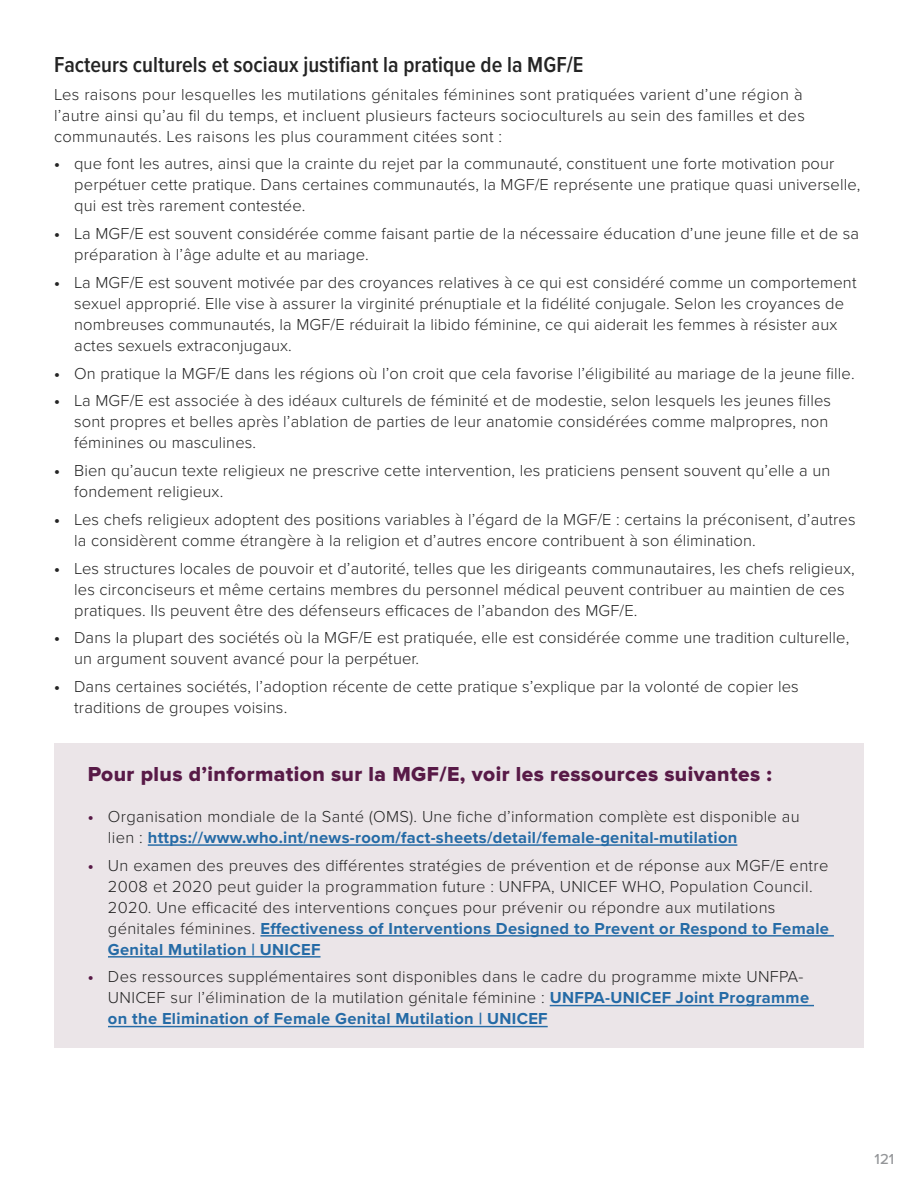
<style>
.page{position:relative;width:918px;height:1188px;background:#fff}
.page>*{position:absolute;margin:0;border:0;box-sizing:border-box;transform-origin:0 0}
.t1{font:600 22.5px "Proxima Nova Cond";color:#242424}
.t2{font:21px "Proxima Nova Extrabld";letter-spacing:.02em;color:#581a47}
.t3{font:300 16.5px/21px "Proxima Nova";letter-spacing:.01em;color:#242424}
.t4{font:500 15px "Proxima Nova";color:#939598}
.s1{font-weight:700}
.s2{font-weight:700;color:#581a47}
.s3{font-weight:700;color:#256ba6}
</style>
<div class="page">
<div style="left:54px;top:744px;width:810px;height:68px;background:#ebe5e8"></div>
<div style="left:54px;top:809px;width:810px;height:57px;background:#ebe5e8"></div>
<hr style="left:148px;top:844px;width:589px;height:2px;background:#256ba6">
<div style="left:54px;top:857px;width:810px;height:121px;background:#ebe5e8"></div>
<hr style="left:260px;top:935px;width:574px;height:2px;background:#256ba6">
<hr style="left:108px;top:956px;width:213px;height:2px;background:#256ba6">
<div style="left:54px;top:969px;width:810px;height:79px;background:#ebe5e8"></div>
<hr style="left:550px;top:1005px;width:264px;height:1px;background:#256ba6">
<hr style="left:108px;top:1026px;width:440px;height:1px;background:#256ba6">
<h1 class="t1" style="left:54px;top:48px;width:531px">Facteurs culturels et sociaux justifiant la pratique de la MGF/E</h1>
<p class="t3" style="left:54px;top:83px;width:752px">Les raisons pour lesquelles les mutilations génitales féminines sont pratiquées varient d’une région à l’autre ainsi qu’au fil du temps, et incluent plusieurs facteurs socioculturels au sein des familles et des communautés. Les raisons les plus couramment citées sont :</p>
<p class="t3" style="left:74px;top:152px;width:788px;text-indent:-20px"><span class="s1">•</span> que font les autres, ainsi que la crainte du rejet par la communauté, constituent une forte motivation pour perpétuer cette pratique. Dans certaines communautés, la MGF/E représente une pratique quasi universelle, qui est très rarement contestée.</p>
<p class="t3" style="left:74px;top:222px;width:786px;text-indent:-20px"><span class="s1">•</span> La MGF/E est souvent considérée comme faisant partie de la nécessaire éducation d’une jeune fille et de sa préparation à l’âge adulte et au mariage.</p>
<p class="t3" style="left:74px;top:271px;width:784px;text-indent:-20px"><span class="s1">•</span> La MGF/E est souvent motivée par des croyances relatives à ce qui est considéré comme un comportement sexuel approprié. Elle vise à assurer la virginité prénuptiale et la fidélité conjugale. Selon les croyances de nombreuses communautés, la MGF/E réduirait la libido féminine, ce qui aiderait les femmes à résister aux actes sexuels extraconjugaux.</p>
<p class="t3" style="left:54px;top:362px;width:802px"><span class="s1">•</span> On pratique la MGF/E dans les régions où l’on croit que cela favorise l’éligibilité au mariage de la jeune fille.</p>
<p class="t3" style="left:74px;top:389px;width:758px;text-indent:-20px"><span class="s1">•</span> La MGF/E est associée à des idéaux culturels de féminité et de modestie, selon lesquels les jeunes filles sont propres et belles après l’ablation de parties de leur anatomie considérées comme malpropres, non féminines ou masculines.</p>
<p class="t3" style="left:74px;top:459px;width:758px;text-indent:-20px"><span class="s1">•</span> Bien qu’aucun texte religieux ne prescrive cette intervention, les praticiens pensent souvent qu’elle a un fondement religieux.</p>
<p class="t3" style="left:74px;top:508px;width:783px;text-indent:-20px"><span class="s1">•</span> Les chefs religieux adoptent des positions variables à l’égard de la MGF/E : certains la préconisent, d’autres la considèrent comme étrangère à la religion et d’autres encore contribuent à son élimination.</p>
<p class="t3" style="left:74px;top:557px;width:782px;text-indent:-20px"><span class="s1">•</span> Les structures locales de pouvoir et d’autorité, telles que les dirigeants communautaires, les chefs religieux, les circonciseurs et même certains membres du personnel médical peuvent contribuer au maintien de ces pratiques. Ils peuvent être des défenseurs efficaces de l’abandon des MGF/E.</p>
<p class="t3" style="left:74px;top:626px;width:777px;text-indent:-20px"><span class="s1">•</span> Dans la plupart des sociétés où la MGF/E est pratiquée, elle est considérée comme une tradition culturelle, un argument souvent avancé pour la perpétuer.</p>
<p class="t3" style="left:74px;top:675px;width:726px;text-indent:-20px"><span class="s1">•</span> Dans certaines sociétés, l’adoption récente de cette pratique s’explique par la volonté de copier les traditions de groupes voisins.</p>
<p class="t2" style="left:88px;top:764px;width:686px">Pour plus d’information sur la MGF/E, voir les ressources suivantes :</p>
<p class="t3" style="left:108px;top:805px;width:693px;text-indent:-20px"><span class="s2">•</span> Organisation mondiale de la Santé (OMS). Une fiche d’information complète est disponible au lien : <span class="s3">https://www.who.int/news-room/fact-sheets/detail/female-genital-mutilation</span></p>
<p class="t3" style="left:108px;top:854px;width:723px;text-indent:-20px"><span class="s2">•</span> Un examen des preuves des différentes stratégies de prévention et de réponse aux MGF/E entre 2008 et 2020 peut guider la programmation future : UNFPA, UNICEF WHO, Population Council.<br>2020. Une efficacité des interventions conçues pour prévenir ou répondre aux mutilations génitales féminines. <span class="s3">Effectiveness of Interventions Designed to Prevent or Respond to Female Genital Mutilation | UNICEF</span></p>
<p class="t3" style="left:108px;top:965px;width:703px;text-indent:-20px"><span class="s2">•</span> Des ressources supplémentaires sont disponibles dans le cadre du programme mixte UNFPA-<br>UNICEF sur l’élimination de la mutilation génitale féminine : <span class="s3">UNFPA-UNICEF Joint Programme on the Elimination of Female Genital Mutilation | UNICEF</span></p>
<p class="t4" style="left:875px;top:1148px;width:21px">121</p>
</div>
